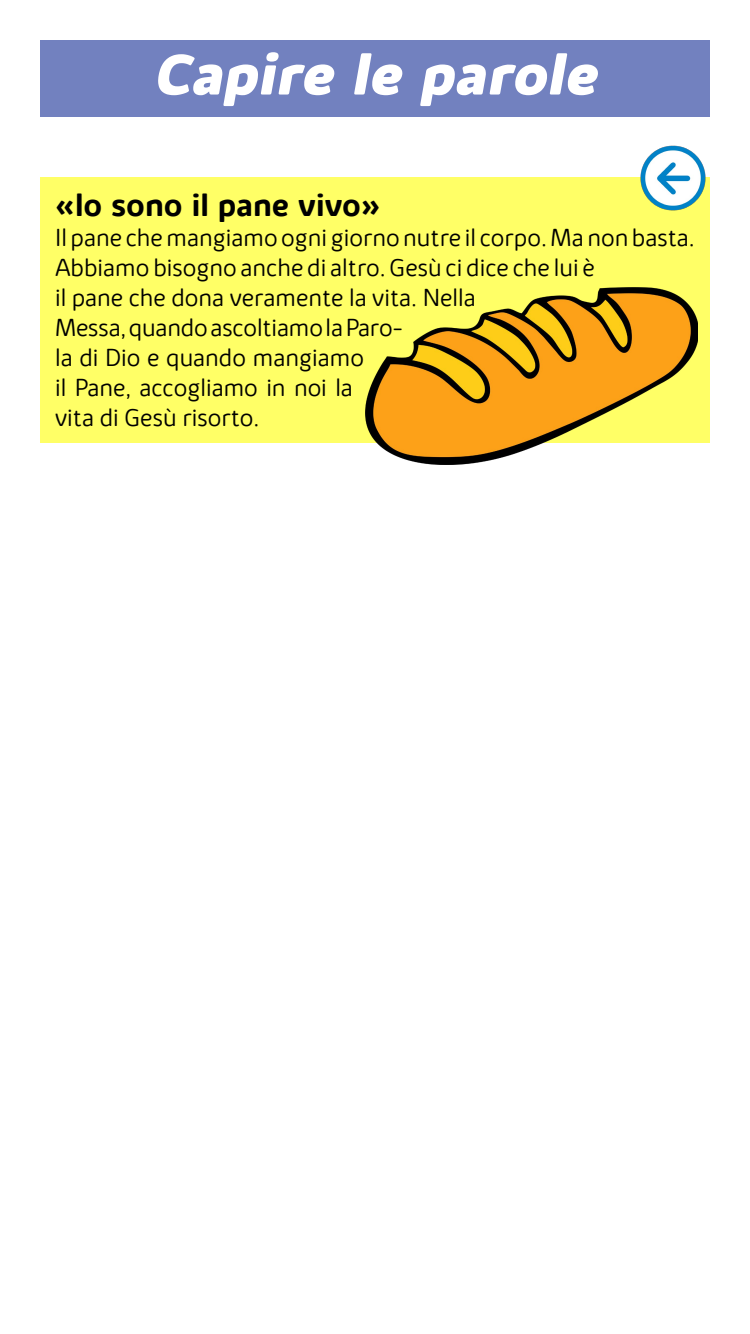
<style>
.page{position:relative;width:750px;height:1334px;background:#fff}
.page>*{position:absolute;margin:0;border:0;box-sizing:border-box;transform-origin:0 0}
.t1{font:italic 700 expanded 58.1px "Kabrio Alternate";color:#fff}
.t2{font:700 32px "Kabrio Alternate";color:#000}
.t3{font:300 25px/30px "Kabrio Alternate";color:#000}
</style>
<div class="page">
<div style="left:40px;top:177px;width:670px;height:266px;background:#ff6"></div>
<div style="left:40px;top:40px;width:670px;height:77px;background:#7281bf"></div>
<img style="left:640px;top:145px;width:66px;height:66px">
<img style="left:365px;top:287px;width:333px;height:177px">
<h1 class="t1" style="left:153px;top:37px;width:445px">Capire le parole</h1>
<p class="t2" style="left:55px;top:185px;width:328px">«lo sono il pane vivo»</p>
<p class="t3" style="left:55px;top:223px;width:641px">Il pane che mangiamo ogni giorno nutre il corpo. Ma non basta.<br>Abbiamo bisogno anche di altro. Gesù ci dice che lui è<br>il pane che dona veramente la vita. Nella<br>Messa, quando ascoltiamo la Paro-<br>la di Dio e quando mangiamo<br>il Pane, accogliamo in noi la<br>vita di Gesù risorto.</p>
</div>
